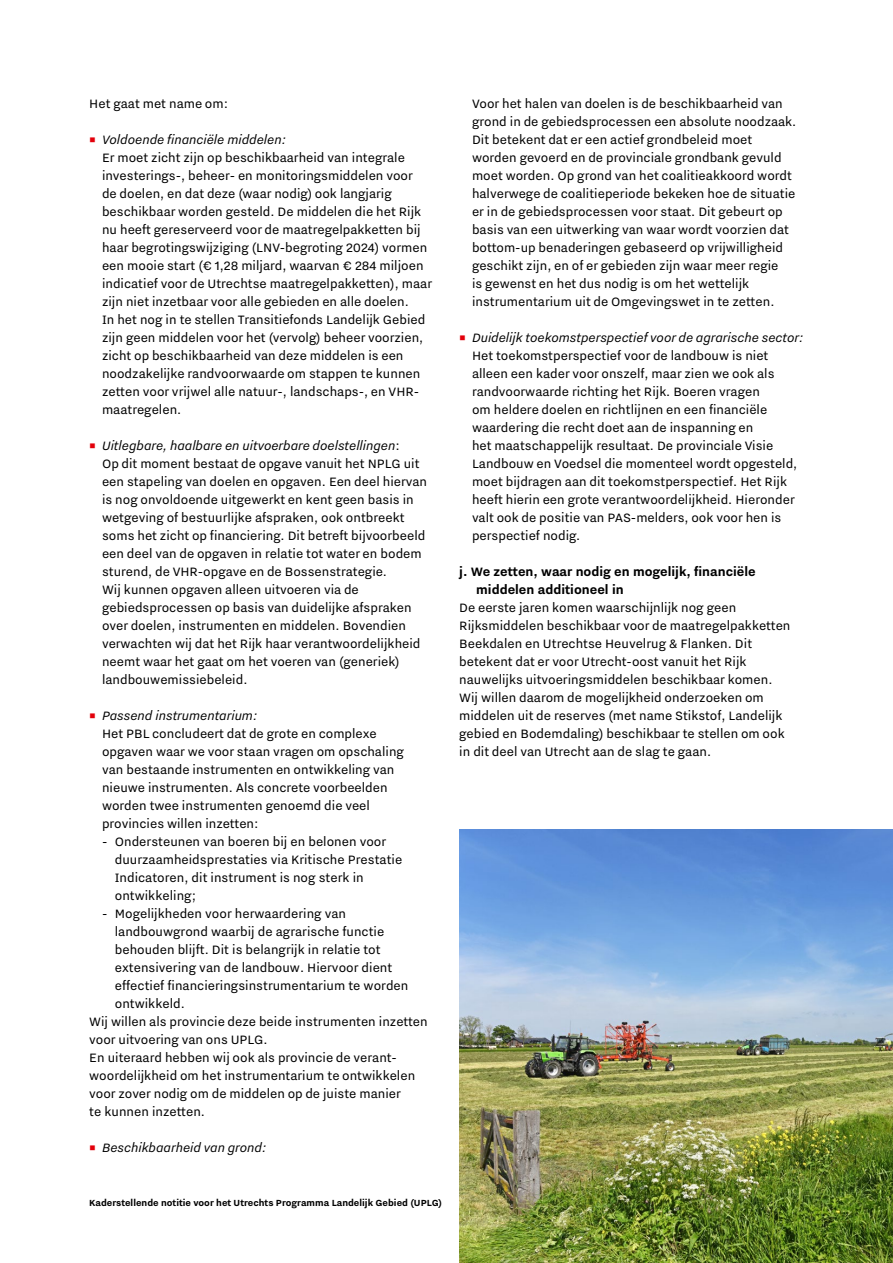
<style>
.page{position:relative;width:893px;height:1263px;background:#fff}
.page>*{position:absolute;margin:0;border:0;box-sizing:border-box;transform-origin:0 0}
.plat{font:15px/18px "Nitti Grotesk";color:#000}
.t1{font:15px/18px "Nitti Utrecht";color:#000}
.kop_3_korte_inspring{font:700 15px/18px "Nitti Grotesk";color:#000}
.t2{font:italic 15px "Nitti Utrecht";color:#000}
.t3{font:10.95px "Nitti Grotesk Bold 2";color:#000}
.s1{font-family:"Nitti Utrecht";font-style:italic;color:#e3000b}
.s2{font-family:"Nitti Utrecht";font-style:italic}
.s3{font-family:"Nitti Utrecht"}
.s4{color:#e3000b}
</style>
<div class="page">
<img style="left:459px;top:829px;width:434px;height:434px">
<p class="plat" style="left:89px;top:94px;width:140px">Het gaat met name om:</p>
<p class="plat" style="left:102px;top:130px;width:332px;text-indent:-13px"><span class="s1">•</span> <span class="s2">Voldoende financiële middelen:<br></span>Er moet zicht zijn op beschikbaarheid van integrale investerings-, beheer- en monitoringsmiddelen voor<br>de doelen, en dat deze (waar nodig) ook langjarig beschikbaar worden gesteld. De middelen die het Rijk nu heeft gereserveerd voor de maatregelpakketten bij haar begrotingswijziging (LNV-begroting 2024) vormen een mooie start (€ 1,28 miljard, waarvan € 284 miljoen indicatief voor de Utrechtse maatregelpakketten), maar zijn niet inzetbaar voor alle gebieden en alle doelen.<br>In het nog in te stellen Transitiefonds Landelijk Gebied zijn geen middelen voor het (vervolg) beheer voorzien, zicht op beschikbaarheid van deze middelen is een noodzakelijke randvoorwaarde om stappen te kunnen zetten voor vrijwel alle natuur-, landschaps-, en VHR&shy;maatregelen.</p>
<p class="plat" style="left:102px;top:436px;width:327px;text-indent:-13px"><span class="s1">•</span> <span class="s2">Uitlegbare, haalbare en uitvoerbare doelstellingen</span><span class="s3">:<br></span>Op dit moment bestaat de opgave vanuit het NPLG uit een stapeling van doelen en opgaven. Een deel hiervan is nog onvoldoende uitgewerkt en kent geen basis in wetgeving of bestuurlijke afspraken, ook ontbreekt soms het zicht op financiering. Dit betreft bijvoorbeeld een deel van de opgaven in relatie tot water en bodem sturend, de VHR-opgave en de Bossenstrategie.<br>Wij kunnen opgaven alleen uitvoeren via de gebiedsprocessen op basis van duidelijke afspraken over doelen, instrumenten en middelen. Bovendien verwachten wij dat het Rijk haar verantwoordelijkheid neemt waar het gaat om het voeren van (generiek) landbouwemissiebeleid.</p>
<p class="plat" style="left:102px;top:706px;width:303px;text-indent:-13px"><span class="s1">•</span> <span class="s2">Passend instrumentarium:<br></span>Het PBL concludeert dat de grote en complexe opgaven waar we voor staan vragen om opschaling van bestaande instrumenten en ontwikkeling van nieuwe instrumenten. Als concrete voorbeelden worden twee instrumenten genoemd die veel provincies willen inzetten:</p>
<p class="t1" style="left:115px;top:832px;width:289px;text-indent:-13px">- Ondersteunen van boeren bij en belonen voor duurzaamheidsprestaties via Kritische Prestatie Indicatoren, dit instrument is nog sterk in ontwikkeling;</p>
<p class="t1" style="left:115px;top:904px;width:295px;text-indent:-13px">- Mogelijkheden voor herwaardering van landbouwgrond waarbij de agrarische functie behouden blijft. Dit is belangrijk in relatie tot extensivering van de landbouw. Hiervoor dient effectief financieringsinstrumentarium te worden ontwikkeld.</p>
<p class="plat" style="left:89px;top:1012px;width:340px">Wij willen als provincie deze beide instrumenten inzetten voor uitvoering van ons UPLG.</p>
<p class="plat" style="left:89px;top:1048px;width:327px">En uiteraard hebben wij ook als provincie de verant&shy;woordelijkheid om het instrumentarium te ontwikkelen voor zover nodig om de middelen op de juiste manier te kunnen inzetten.</p>
<p class="t2" style="left:89px;top:1140px;width:179px"><span class="s4">•</span> Beschikbaarheid van grond:</p>
<p class="t3" style="left:89px;top:1197px;width:354px">Kaderstellende notitie voor het Utrechts Programma Landelijk Gebied (UPLG)</p>
<p class="plat" style="left:472px;top:94px;width:326px">Voor het halen van doelen is de beschikbaarheid van grond in de gebiedsprocessen een absolute noodzaak.<br>Dit betekent dat er een actief grondbeleid moet worden gevoerd en de provinciale grondbank gevuld moet worden. Op grond van het coalitieakkoord wordt halverwege de coalitieperiode bekeken hoe de situatie er in de gebiedsprocessen voor staat. Dit gebeurt op basis van een uitwerking van waar wordt voorzien dat bottom-up benaderingen gebaseerd op vrijwilligheid geschikt zijn, en of er gebieden zijn waar meer regie<br>is gewenst en het dus nodig is om het wettelijk instrumentarium uit de Omgevingswet in te zetten.</p>
<p class="plat" style="left:472px;top:328px;width:333px;text-indent:-13px"><span class="s1">•</span> <span class="s2">Duidelijk toekomstperspectief voor de agrarische sector:<br></span>Het toekomstperspectief voor de landbouw is niet alleen een kader voor onszelf, maar zien we ook als randvoorwaarde richting het Rijk. Boeren vragen<br>om heldere doelen en richtlijnen en een financiële waardering die recht doet aan de inspanning en<br>het maatschappelijk resultaat. De provinciale Visie Landbouw en Voedsel die momenteel wordt opgesteld, moet bijdragen aan dit toekomstperspectief. Het Rijk heeft hierin een grote verantwoordelijkheid. Hieronder valt ook de positie van PAS-melders, ook voor hen is perspectief nodig.</p>
<h3 class="kop_3_korte_inspring" style="left:476px;top:562px;width:281px;text-indent:-17px">j. We zetten, waar nodig en mogelijk, financiële middelen additioneel in</h3>
<p class="plat" style="left:459px;top:598px;width:333px">De eerste jaren komen waarschijnlijk nog geen Rijksmiddelen beschikbaar voor de maatregelpakketten Beekdalen en Utrechtse Heuvelrug &amp; Flanken. Dit betekent dat er voor Utrecht-oost vanuit het Rijk nauwelijks uitvoeringsmiddelen beschikbaar komen.<br>Wij willen daarom de mogelijkheid onderzoeken om middelen uit de reserves (met name Stikstof, Landelijk gebied en Bodemdaling) beschikbaar te stellen om ook in dit deel van Utrecht aan de slag te gaan.</p>
</div>
